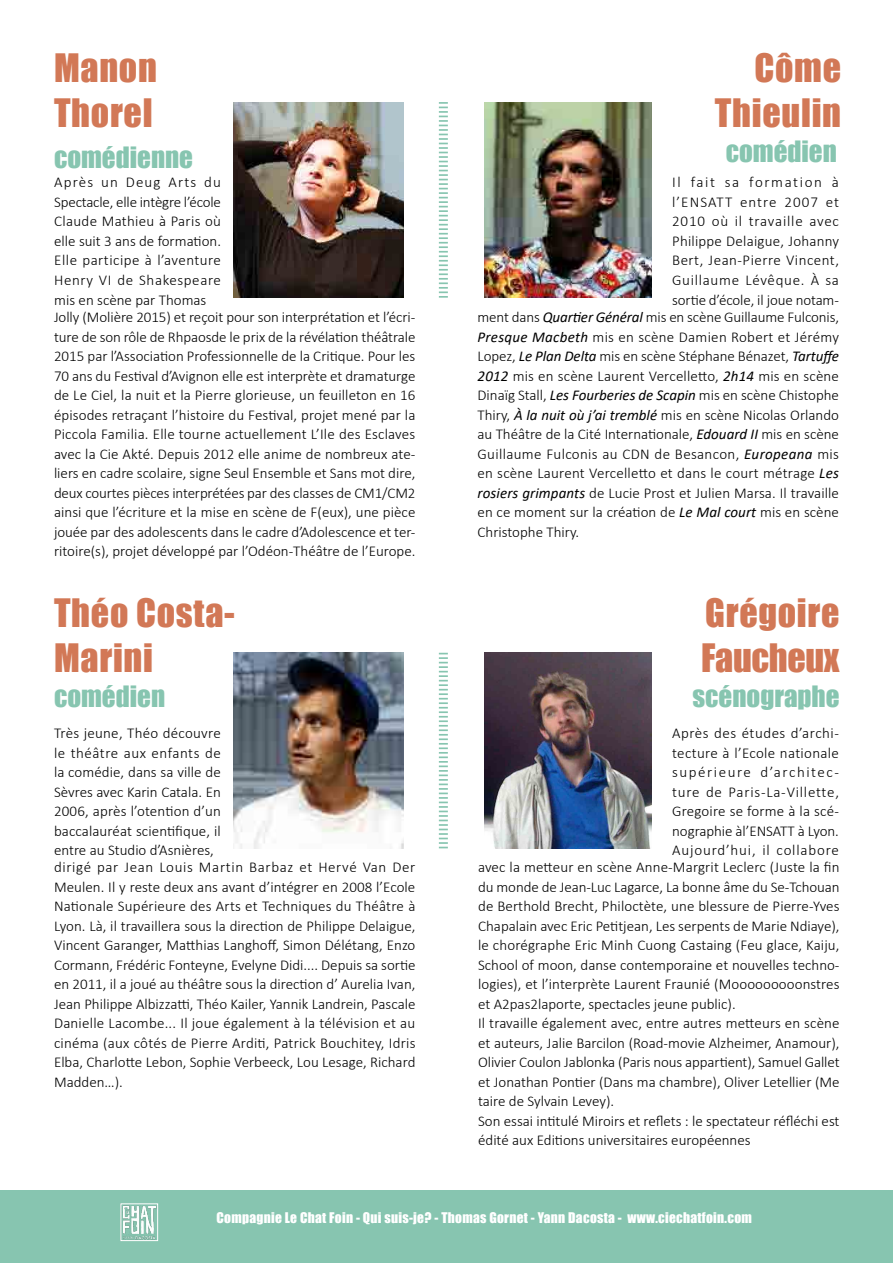
<style>
.page{position:relative;width:893px;height:1263px;background:#fff}
.page>*{position:absolute;margin:0;border:0;box-sizing:border-box;transform-origin:0 0}
.t1{font:36px/44.5px "Impact";letter-spacing:.02em;color:#d27856}
.t2{font:27px "Impact";color:#87c5b0}
.t3{font:300 15px/19.5px "Calibri";color:#000;text-align:justify}
.t4{font:13.5px "Impact";letter-spacing:.02em;color:#fff}
.s1{font-weight:400;font-style:italic}
</style>
<div class="page">
<div style="left:0;top:1191px;width:893px;height:72px;background:#87c5b0"></div>
<img style="left:122px;top:1205px;width:34px;height:34px">
<div style="left:120px;top:1203px;width:38px;height:38px;border:1px solid #fff"></div>
<img style="left:485px;top:102px;width:167px;height:196px">
<img style="left:484px;top:653px;width:167px;height:195px">
<svg style="left:439px;top:102px;width:9px;height:196px"></svg>
<svg style="left:439px;top:653px;width:9px;height:195px"></svg>
<img style="left:234px;top:102px;width:170px;height:196px">
<img style="left:234px;top:653px;width:170px;height:195px">
<h1 class="t1" style="left:54px;top:45px;width:104px">Manon<br>Thorel</h1>
<h2 class="t2" style="left:54px;top:136px;width:141px">comédienne</h2>
<h1 class="t1" style="left:715px;top:45px;width:128px;text-align:right">Côme<br>Thieulin</h1>
<h2 class="t2" style="left:726px;top:131px;width:113px">comédien</h2>
<p class="t3" style="left:54px;top:173px;width:168px">Après un Deug Arts du Spectacle, elle intègre l’école Claude Mathieu à Paris où elle suit 3 ans de formation.<br>Elle participe à l’aventure Henry VI de Shakespeare mis en scène par Thomas</p>
<p class="t3" style="left:672px;top:173px;width:168px">Il fait sa formation à l’ENSATT entre 2007 et 2010 où il travaille avec Philippe Delaigue, Johanny Bert, Jean-Pierre Vincent, Guillaume Lévêque. À sa sortie d’école, il joue notam-</p>
<p class="t3" style="left:54px;top:307px;width:363px">Jolly (Molière 2015) et reçoit pour son interprétation et l’écri&shy;ture de son rôle de Rhpaosde le prix de la révélation théâtrale 2015 par l’Association Professionnelle de la Critique. Pour les 70 ans du Festival d’Avignon elle est interprète et dramaturge de Le Ciel, la nuit et la Pierre glorieuse, un feuilleton en 16 épisodes retraçant l’histoire du Festival, projet mené par la Piccola Familia. Elle tourne actuellement L’Ile des Esclaves avec la Cie Akté. Depuis 2012 elle anime de nombreux ate&shy;liers en cadre scolaire, signe Seul Ensemble et Sans mot dire, deux courtes pièces interprétées par des classes de CM1/CM2 ainsi que l’écriture et la mise en scène de F(eux), une pièce jouée par des adolescents dans le cadre d’Adolescence et ter&shy;ritoire(s), projet développé par l’Odéon-Théâtre de l’Europe.</p>
<h1 class="t1" style="left:54px;top:590px;width:182px">Théo Costa-<br>Marini</h1>
<h2 class="t2" style="left:54px;top:676px;width:113px">comédien</h2>
<p class="t3" style="left:477px;top:307px;width:363px">ment dans <span class="s1">Quartier Général</span> mis en scène Guillaume Fulconis, <span class="s1">Presque Macbeth</span> mis en scène Damien Robert et Jérémy Lopez, <span class="s1">Le Plan Delta</span> mis en scène Stéphane Bénazet, <span class="s1">Tartuffe 2012</span> mis en scène Laurent Vercelletto, <span class="s1">2h14</span> mis en scène Dinaïg Stall, <span class="s1">Les Fourberies de Scapin</span> mis en scène Chistophe Thiry, <span class="s1">À la nuit où j’ai tremblé</span> mis en scène Nicolas Orlando au Théâtre de la Cité Internationale, <span class="s1">Edouard II</span> mis en scène Guillaume Fulconis au CDN de Besancon, <span class="s1">Europeana</span> mis en scène Laurent Vercelletto et dans le court métrage <span class="s1">Les rosiers grimpants</span> de Lucie Prost et Julien Marsa. Il travaille en ce moment sur la création de <span class="s1">Le Mal court</span> mis en scène Christophe Thiry.</p>
<h1 class="t1" style="left:701px;top:590px;width:140px">Grégoire<br>Faucheux</h1>
<h2 class="t2" style="left:692px;top:676px;width:149px">scénographe</h2>
<p class="t3" style="left:54px;top:723px;width:168px">Très jeune, Théo découvre le théâtre aux enfants de la comédie, dans sa ville de Sèvres avec Karin Catala. En 2006, après l’otention d’un baccalauréat scientifique, il entre au Studio d’Asnières,</p>
<p class="t3" style="left:672px;top:723px;width:168px">Après des études d’archi&shy;tecture à l’Ecole nationale supérieure d’architec&shy;ture de Paris-La-Villette, Gregoire se forme à la scé&shy;nographie àl’ENSATT à Lyon.<br>Aujourd’hui, il collabore</p>
<p class="t3" style="left:54px;top:857px;width:363px">dirigé par Jean Louis Martin Barbaz et Hervé Van Der Meulen. Il y reste deux ans avant d’intégrer en 2008 l’Ecole Nationale Supérieure des Arts et Techniques du Théâtre à Lyon. Là, il travaillera sous la direction de Philippe Delaigue, Vincent Garanger, Matthias Langhoff, Simon Délétang, Enzo Cormann, Frédéric Fonteyne, Evelyne Didi.... Depuis sa sortie en 2011, il a joué au théâtre sous la direction d’ Aurelia Ivan, Jean Philippe Albizzatti, Théo Kailer, Yannik Landrein, Pascale Danielle Lacombe... Il joue également à la télévision et au cinéma (aux côtés de Pierre Arditi, Patrick Bouchitey, Idris Elba, Charlotte Lebon, Sophie Verbeeck, Lou Lesage, Richard Madden…).</p>
<p class="t3" style="left:478px;top:857px;width:363px;text-align:left">avec la metteur en scène Anne-Margrit Leclerc (Juste la fin du monde de Jean-Luc Lagarce, La bonne âme du Se-Tchouan de Berthold Brecht, Philoctète, une blessure de Pierre-Yves Chapalain avec Eric Petitjean, Les serpents de Marie Ndiaye), le chorégraphe Eric Minh Cuong Castaing (Feu glace, Kaiju, School of moon, danse contemporaine et nouvelles techno&shy;logies), et l’interprète Laurent Fraunié (Mooooooooonstres et A2pas2laporte, spectacles jeune public).<br>Il travaille également avec, entre autres metteurs en scène et auteurs, Jalie Barcilon (Road-movie Alzheimer, Anamour), Olivier Coulon Jablonka (Paris nous appartient), Samuel Gallet et Jonathan Pontier (Dans ma chambre), Oliver Letellier (Me taire de Sylvain Levey).<br>Son essai intitulé Miroirs et reflets : le spectateur réfléchi est édité aux Editions universitaires européennes</p>
<p class="t4" style="left:216px;top:1207px;width:537px">Compagnie Le Chat Foin - Qui suis-je? - Thomas Gornet - Yann Dacosta - www.ciechatfoin.com</p>
</div>
